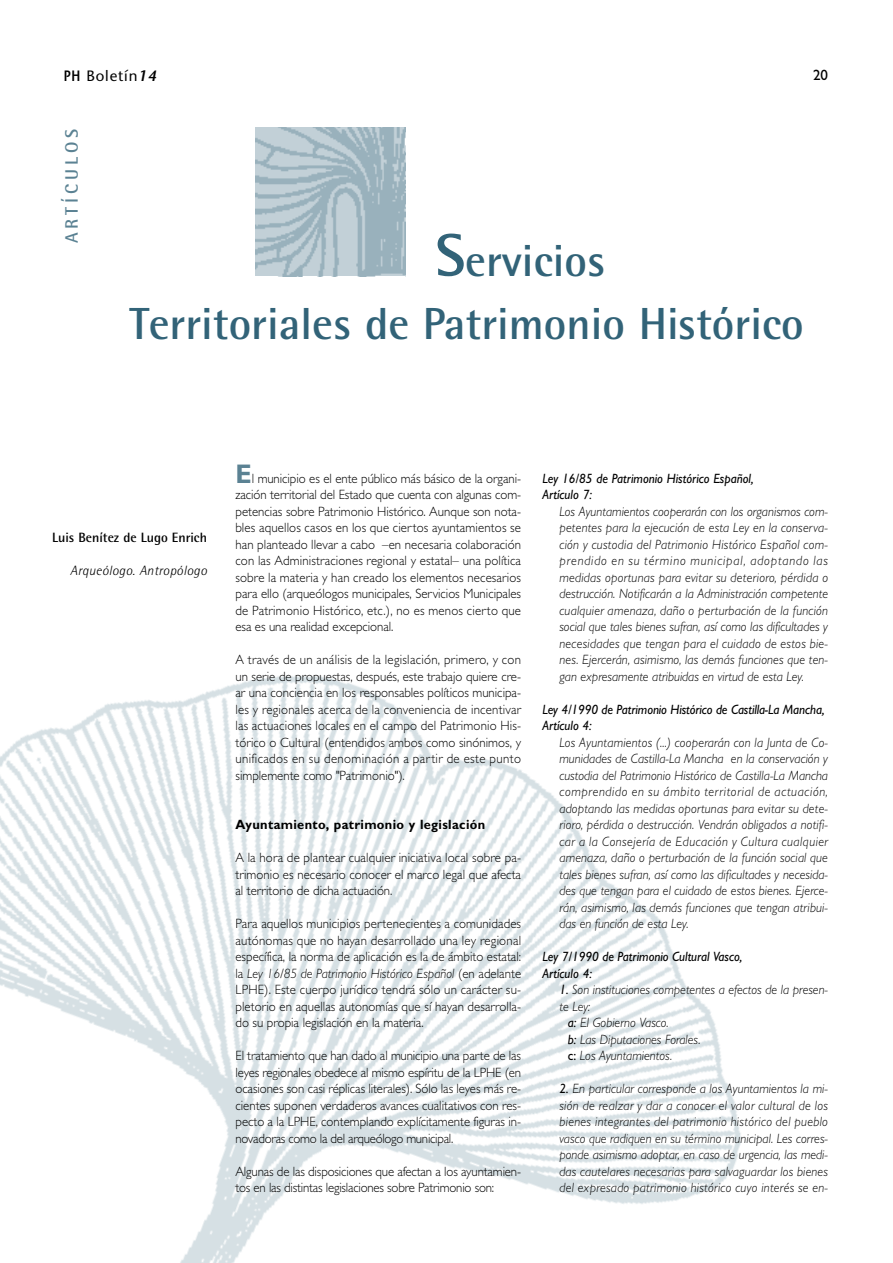
<style>
.page{position:relative;width:893px;height:1263px;background:#fff}
.page>*{position:absolute;margin:0;border:0;box-sizing:border-box;transform-origin:0 0}
.t1{font:700 45px/63px "Rotis Semi Sans";color:#326378}
.t2{font:700 18px "Rotis Semi Sans";letter-spacing:.215em;color:#5b8293}
.t3{font:15px "Stone Sans";letter-spacing:.055em;color:#000}
.t4{font:15px "Gill Sans";color:#000}
.t5{font:300 13.5px/16.5px "Gill Sans";color:#000;text-align:justify;scale:.95 1}
.t6{font:italic 300 13.5px/16.5px "Gill Sans";color:#000;text-align:justify;scale:.95 1}
.t7{font:italic 13.5px/16.5px "Gill Sans";color:#000;scale:.95 1}
.t8{font:700 13.5px "Gill Sans";letter-spacing:.025em;color:#000;scale:.95 1}
.t9{font:700 13.5px "Rotis Semi Sans";color:#000}
.t10{font:italic 300 13.5px "Rotis Semi Sans";letter-spacing:.025em;color:#000}
.s1{font-weight:600}
.s2{font-weight:600;font-style:italic}
.s3{font-size:60px}
.s4{font-weight:700;font-size:27px;color:#5b8293}
.s5{font-style:italic}
.s6{font-weight:400}
.s7{font-weight:400;font-style:normal}
</style>
<div class="page">
<img style="left:0;top:676px;width:741px;height:587px">
<img style="left:255px;top:128px;width:150px;height:148px">
<p class="t3" style="left:64px;top:71px;width:94px"><span class="s1">PH</span> Boletín<span class="s2">14</span></p>
<p class="t4" style="left:813px;top:69px;width:16px">20</p>
<h2 class="t2" style="left:65px;top:243px;width:115px;rotate:-90deg">ARTÍCULOS</h2>
<h1 class="t1" style="left:129px;top:233px;width:675px;text-indent:305px"><span class="s3">S</span>ervicios<br>Territoriales de Patrimonio Histórico</h1>
<p class="t9" style="left:52px;top:533px;width:156px">Luis Benítez de Lugo Enrich</p>
<p class="t10" style="left:70px;top:565px;width:138px">Arqueólogo. Antropólogo</p>
<p class="t5" style="left:235px;top:472px;width:302px"><span class="s4">E</span>l municipio es el ente público más básico de la organi&shy;zación territorial del Estado que cuenta con algunas com&shy;petencias sobre Patrimonio Histórico. Aunque son nota&shy;bles aquellos casos en los que ciertos ayuntamientos se han planteado llevar a cabo –en necesaria colaboración con las Administraciones regional y estatal– una política sobre la materia y han creado los elementos necesarios para ello (arqueólogos municipales, Servicios Municipales de Patrimonio Histórico, etc.), no es menos cierto que esa es una realidad excepcional.</p>
<p class="t5" style="left:235px;top:653px;width:302px">A través de un análisis de la legislación, primero, y con un serie de propuestas, después, este trabajo quiere cre&shy;ar una conciencia en los responsables políticos municipa&shy;les y regionales acerca de la conveniencia de incentivar las actuaciones locales en el campo del Patrimonio His&shy;tórico o Cultural (entendidos ambos como sinónimos, y unificados en su denominación a partir de este punto simplemente como "Patrimonio").</p>
<p class="t8" style="left:235px;top:820px;width:264px">Ayuntamiento, patrimonio y legislación</p>
<p class="t5" style="left:235px;top:851px;width:302px">A la hora de plantear cualquier iniciativa local sobre pa&shy;trimonio es necesario conocer el marco legal que afecta al territorio de dicha actuación.</p>
<p class="t5" style="left:235px;top:917px;width:302px">Para aquellos municipios pertenecientes a comunidades autónomas que no hayan desarrollado una ley regional específica, la norma de aplicación es la de ámbito estatal: la <span class="s5">Ley 16/85 de Patrimonio Histórico Español</span> (en adelante LPHE). Este cuerpo jurídico tendrá sólo un carácter su&shy;pletorio en aquellas autonomías que sí hayan desarrolla&shy;do su propia legislación en la materia.</p>
<p class="t5" style="left:235px;top:1049px;width:302px">El tratamiento que han dado al municipio una parte de las leyes regionales obedece al mismo espíritu de la LPHE (en ocasiones son casi réplicas literales). Sólo las leyes más re&shy;cientes suponen verdaderos avances cualitativos con res&shy;pecto a la LPHE, contemplando explícitamente figuras in&shy;novadoras como la del arqueólogo municipal.</p>
<p class="t5" style="left:235px;top:1165px;width:302px">Algunas de las disposiciones que afectan a los ayuntamien&shy;tos en las distintas legislaciones sobre Patrimonio son:</p>
<p class="t7" style="left:542px;top:472px;width:224px">Ley 16/85 de Patrimonio Histórico Español,<br>Artículo 7:</p>
<p class="t6" style="left:559px;top:505px;width:284px">Los Ayuntamientos cooperarán con los organismos com&shy;petentes para la ejecución de esta Ley en la conserva&shy;ción y custodia del Patrimonio Histórico Español com&shy;prendido en su término municipal, adoptando las medidas oportunas para evitar su deterioro, pérdida o destrucción. Notificarán a la Administración competente cualquier amenaza, daño o perturbación de la función social que tales bienes sufran, así como las dificultades y necesidades que tengan para el cuidado de estos bie&shy;nes. Ejercerán, asimismo, las demás funciones que ten&shy;gan expresamente atribuidas en virtud de esta Ley.</p>
<p class="t7" style="left:542px;top:703px;width:298px">Ley 4/1990 de Patrimonio Histórico de Castilla-La Mancha,<br>Artículo 4:</p>
<p class="t6" style="left:559px;top:736px;width:284px">Los Ayuntamientos (...) cooperarán con la Junta de Co&shy;munidades de Castilla-La Mancha en la conservación y custodia del Patrimonio Histórico de Castilla-La Mancha comprendido en su ámbito territorial de actuación, adoptando las medidas oportunas para evitar su dete&shy;rioro, pérdida o destrucción. Vendrán obligados a notifi&shy;car a la Consejería de Educación y Cultura cualquier amenaza, daño o perturbación de la función social que tales bienes sufran, así como las dificultades y necesida&shy;des que tengan para el cuidado de estos bienes. Ejerce&shy;rán, asimismo, las demás funciones que tengan atribui&shy;das en función de esta Ley.</p>
<p class="t7" style="left:542px;top:950px;width:212px">Ley 7/1990 de Patrimonio Cultural Vasco,<br>Artículo 4:</p>
<p class="t6" style="left:559px;top:983px;width:284px"><span class="s6">1.</span> Son instituciones competentes a efectos de la presen-</p>
<p class="t6" style="left:559px;top:1000px;width:34px">te Ley:</p>
<p class="t6" style="left:568px;top:1016px;width:107px"><span class="s6">a:</span> El Gobierno Vasco.</p>
<p class="t6" style="left:568px;top:1033px;width:141px"><span class="s6">b:</span> Las Diputaciones Forales.</p>
<p class="t6" style="left:568px;top:1049px;width:111px"><span class="s7">c:</span> Los Ayuntamientos.</p>
<p class="t6" style="left:559px;top:1082px;width:284px"><span class="s6">2.</span> En particular corresponde a los Ayuntamientos la mi&shy;sión de realzar y dar a conocer el valor cultural de los bienes integrantes del patrimonio histórico del pueblo vasco que radiquen en su término municipal. Les corres&shy;ponde asimismo adoptar, en caso de urgencia, las medi&shy;das cautelares necesarias para salvaguardar los bienes del expresado patrimonio histórico cuyo interés se en-</p>
</div>
